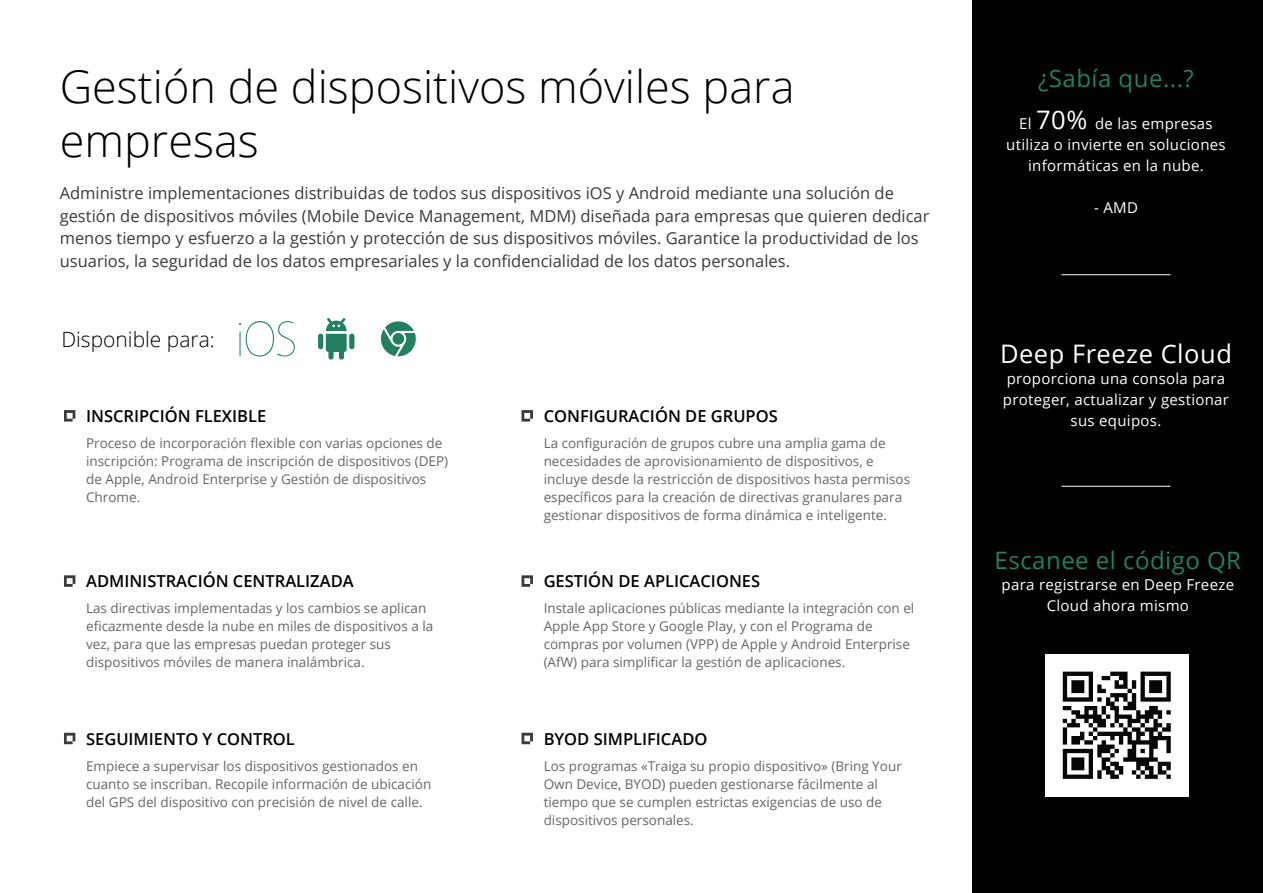
<style>
.page{position:relative;width:1263px;height:893px;background:#fff}
.page>*{position:absolute;margin:0;border:0;box-sizing:border-box;transform-origin:0 0}
.t1{font:300 45px/54px "Open Sans";color:#000}
.t2{font:25.5px "Open Sans";letter-spacing:.02em;color:#fff}
.t3{font:24px "Open Sans";letter-spacing:.02em;color:#218060}
.t4{font:300 21px "Open Sans";color:#010101}
.t5{font:16.5px/22.5px "Open Sans";color:#3b3b3b}
.t6{font:600 16.5px "Open Sans";color:#000}
.t7{font:15px/21px "Open Sans";letter-spacing:.02em;color:#fff;text-align:center}
.t8{font:13.5px/18px "Open Sans";color:#666767}
.s1{font-size:25.5px}
</style>
<div class="page">
<div style="left:972px;top:0;width:291px;height:893px;background:#010101"></div>
<hr style="left:1061px;top:274px;width:109px;height:1px;background:#fff">
<svg style="left:64px;top:410px;width:11px;height:12px"></svg>
<img style="left:1045px;top:654px;width:143px;height:143px">
<hr style="left:1061px;top:486px;width:109px;height:1px;background:#fff">
<svg style="left:521px;top:410px;width:12px;height:12px"></svg>
<svg style="left:64px;top:575px;width:11px;height:12px"></svg>
<svg style="left:521px;top:575px;width:12px;height:12px"></svg>
<svg style="left:64px;top:733px;width:11px;height:11px"></svg>
<svg style="left:521px;top:733px;width:12px;height:11px"></svg>
<svg style="left:239px;top:321px;width:56px;height:36px"></svg>
<div style="left:318px;top:334px;width:5px;height:15px;background:#218060;border-radius:3px"></div>
<div style="left:349px;top:334px;width:5px;height:15px;background:#218060;border-radius:3px"></div>
<svg style="left:326px;top:318px;width:21px;height:42px"></svg>
<svg style="left:380px;top:321px;width:36px;height:36px"></svg>
<h1 class="t1" style="left:60px;top:59px;width:736px">Gestión de dispositivos móviles para empresas</h1>
<p class="t5" style="left:60px;top:181px;width:871px">Administre implementaciones distribuidas de todos sus dispositivos iOS y Android mediante una solución de gestión de dispositivos móviles (Mobile Device Management, MDM) diseñada para empresas que quieren dedicar menos tiempo y esfuerzo a la gestión y protección de sus dispositivos móviles. Garantice la productividad de los usuarios, la seguridad de los datos empresariales y la confidencialidad de los datos personales.</p>
<h3 class="t4" style="left:61px;top:325px;width:155px">Disponible para:</h3>
<p class="t6" style="left:86px;top:405px;width:182px">INSCRIPCIÓN FLEXIBLE</p>
<p class="t8" style="left:86px;top:434px;width:364px">Proceso de incorporación flexible con varias opciones de inscripción: Programa de inscripción de dispositivos (DEP) de Apple, Android Enterprise y Gestión de dispositivos Chrome.</p>
<p class="t6" style="left:86px;top:570px;width:269px">ADMINISTRACIÓN CENTRALIZADA</p>
<p class="t8" style="left:86px;top:599px;width:349px">Las directivas implementadas y los cambios se aplican eficazmente desde la nube en miles de dispositivos a la vez, para que las empresas puedan proteger sus dispositivos móviles de manera inalámbrica.</p>
<p class="t6" style="left:86px;top:727px;width:210px">SEGUIMIENTO Y CONTROL</p>
<p class="t8" style="left:86px;top:757px;width:347px">Empiece a supervisar los dispositivos gestionados en cuanto se inscriban. Recopile información de ubicación del GPS del dispositivo con precisión de nivel de calle.</p>
<p class="t6" style="left:544px;top:405px;width:236px">CONFIGURACIÓN DE GRUPOS</p>
<p class="t8" style="left:544px;top:434px;width:368px">La configuración de grupos cubre una amplia gama de necesidades de aprovisionamiento de dispositivos, e incluye desde la restricción de dispositivos hasta permisos específicos para la creación de directivas granulares para gestionar dispositivos de forma dinámica e inteligente.</p>
<p class="t6" style="left:544px;top:570px;width:218px">GESTIÓN DE APLICACIONES</p>
<p class="t8" style="left:544px;top:599px;width:372px">Instale aplicaciones públicas mediante la integración con el Apple App Store y Google Play, y con el Programa de compras por volumen (VPP) de Apple y Android Enterprise (AfW) para simplificar la gestión de aplicaciones.</p>
<p class="t6" style="left:544px;top:727px;width:165px">BYOD SIMPLIFICADO</p>
<p class="t8" style="left:544px;top:757px;width:360px">Los programas «Traiga su propio dispositivo» (Bring Your Own Device, BYOD) pueden gestionarse fácilmente al tiempo que se cumplen estrictas exigencias de uso de dispositivos personales.</p>
<h3 class="t3" style="left:1038px;top:62px;width:157px">¿Sabía que...?</h3>
<p class="t7" style="left:1006px;top:113px;width:221px">El <span class="s1">70%</span> de las empresas utiliza o invierte en soluciones informáticas en la nube.</p>
<p class="t7" style="left:1094px;top:197px;width:45px">- AMD</p>
<h2 class="t2" style="left:1000px;top:337px;width:233px">Deep Freeze Cloud</h2>
<p class="t7" style="left:1003px;top:368px;width:228px">proporciona una consola para proteger, actualizar y gestionar sus equipos.</p>
<h3 class="t3" style="left:995px;top:544px;width:248px">Escanee el código QR</h3>
<p class="t7" style="left:1002px;top:573px;width:234px">para registrarse en Deep Freeze<br>Cloud ahora mismo</p>
</div>
